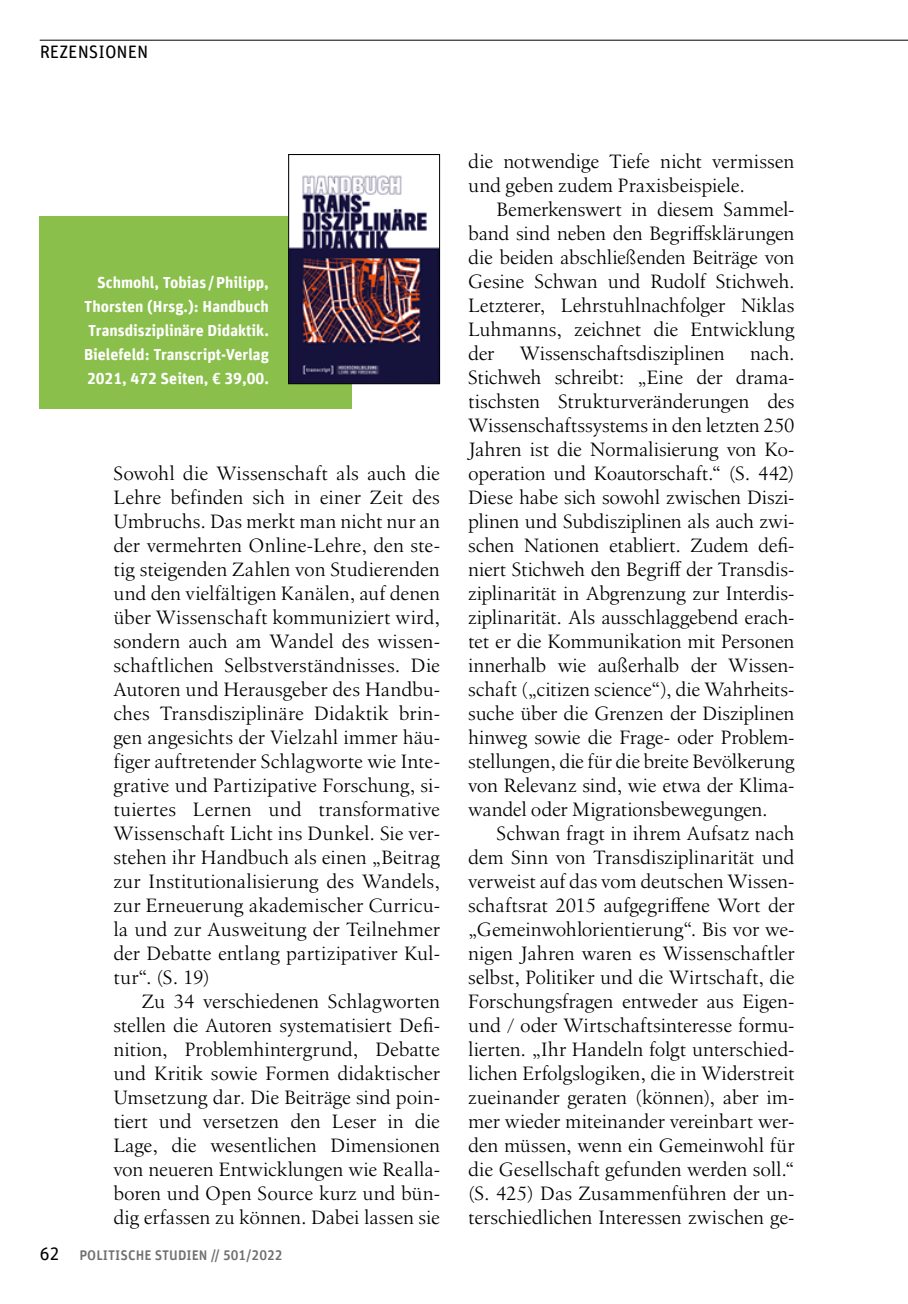
<style>
.page{position:relative;width:908px;height:1304px;background:#fff}
.page>*{position:absolute;margin:0;border:0;box-sizing:border-box;transform-origin:0 0}
.t1{font:20px/24px "Birka LT Pro";color:#000;text-align:justify}
.t2{font:18px "Unit Rounded Offc";color:#000}
.t3{font:700 16px/24px "Unit Rounded Offc";color:#fff;text-align:justify}
.t4{font:500 14px "Unit Rounded Offc";color:#6f6f6e}
.s1{font-weight:400;font-size:18px;color:#000}
</style>
<div class="page">
<hr style="left:40px;top:40px;width:867px;height:1px;background:#000">
<div style="left:40px;top:216px;width:311px;height:192px;background:#89bf4a"></div>
<img style="left:290px;top:175px;width:147px;height:207px">
<div style="left:288px;top:154px;width:151px;height:230px;border:1px solid #000"></div>
<p class="t2" style="left:40px;top:41px;width:110px">REZENSIONEN</p>
<p class="t3" style="left:84px;top:270px;width:186px;text-indent:13px">Schmohl, Tobias /Philipp, Thorsten (Hrsg.): Handbuch Transdisziplinäre Didaktik.<br>Bielefeld: Transcript-Verlag 2021, 472 Seiten, € 39,00.</p>
<p class="t1" style="left:113px;top:461px;width:328px">Sowohl die Wissenschaft als auch die Lehre befinden sich in einer Zeit des Umbruchs. Das merkt man nicht nur an der vermehrten Online-Lehre, den ste&shy;tig steigenden Zahlen von Studierenden und den vielfältigen Kanälen, auf denen über Wissenschaft kommuniziert wird, sondern auch am Wandel des wissen&shy;schaftlichen Selbstverständnisses. Die Autoren und Herausgeber des Handbu&shy;ches Transdisziplinäre Didaktik brin&shy;gen angesichts der Vielzahl immer häu&shy;figer auftretender Schlagworte wie Inte&shy;grative und Partizipative Forschung, si&shy;tuiertes Lernen und transformative Wissenschaft Licht ins Dunkel. Sie ver&shy;stehen ihr Handbuch als einen „Beitrag zur Institutionalisierung des Wandels, zur Erneuerung akademischer Curricu&shy;la und zur Ausweitung der Teilnehmer der Debatte entlang partizipativer Kul&shy;tur“. (S. 19)</p>
<p class="t1" style="left:113px;top:989px;width:328px;text-indent:28px">Zu 34 verschiedenen Schlagworten stellen die Autoren systematisiert Defi&shy;nition, Problemhintergrund, Debatte und Kritik sowie Formen didaktischer Umsetzung dar. Die Beiträge sind poin&shy;tiert und versetzen den Leser in die Lage, die wesentlichen Dimensionen von neueren Entwicklungen wie Realla&shy;boren und Open Source kurz und bün&shy;dig erfassen zu können. Dabei lassen sie</p>
<p class="t4" style="left:40px;top:1246px;width:244px"><span class="s1">62</span> POLITISCHE STUDIEN // 501/2022</p>
<p class="t1" style="left:468px;top:149px;width:327px">die notwendige Tiefe nicht vermissen und geben zudem Praxisbeispiele.</p>
<p class="t1" style="left:468px;top:197px;width:327px;text-indent:28px">Bemerkenswert in diesem Sammel&shy;band sind neben den Begriffsklärungen die beiden abschließenden Beiträge von Gesine Schwan und Rudolf Stichweh.<br>Letzterer, Lehrstuhlnachfolger Niklas Luhmanns, zeichnet die Entwicklung der</p>
<p class="t1" style="left:519px;top:341px;width:206px">Wissenschaftsdisziplinen</p>
<p class="t1" style="left:468px;top:341px;width:328px;text-indent:282px">nach.<br>Stichweh schreibt: „Eine der drama&shy;tischsten Strukturveränderungen des Wissenschaftssystems in den letzten 250<br>Jahren ist die Normalisierung von Ko&shy;operation und Koautorschaft.“ (S. 442)<br>Diese habe sich sowohl zwischen Diszi&shy;plinen und Subdisziplinen als auch zwi&shy;schen Nationen etabliert. Zudem defi&shy;niert Stichweh den Begriff der Transdis&shy;ziplinarität in Abgrenzung zur Interdis&shy;ziplinarität. Als ausschlaggebend erach&shy;tet er die Kommunikation mit Personen innerhalb wie außerhalb der Wissen&shy;schaft („citizen science“), die Wahrheits&shy;suche über die Grenzen der Disziplinen hinweg sowie die Frage- oder Problem&shy;stellungen, die für die breite Bevölkerung von Relevanz sind, wie etwa der Klima&shy;wandel oder Migrationsbewegungen.</p>
<p class="t1" style="left:468px;top:821px;width:328px;text-indent:28px">Schwan fragt in ihrem Aufsatz nach dem Sinn von Transdisziplinarität und verweist auf das vom deutschen Wissen&shy;schaftsrat 2015 aufgegriffene Wort der „Gemeinwohlorientierung“. Bis vor we&shy;nigen Jahren waren es Wissenschaftler selbst, Politiker und die Wirtschaft, die Forschungsfragen entweder aus Eigen&shy;und / oder Wirtschaftsinteresse formu&shy;lierten. „Ihr Handeln folgt unterschied&shy;lichen Erfolgslogiken, die in Widerstreit zueinander geraten (können), aber im&shy;mer wieder miteinander vereinbart wer&shy;den müssen, wenn ein Gemeinwohl für die Gesellschaft gefunden werden soll.“ (S. 425) Das Zusammenführen der un&shy;terschiedlichen Interessen zwischen ge-</p>
</div>
